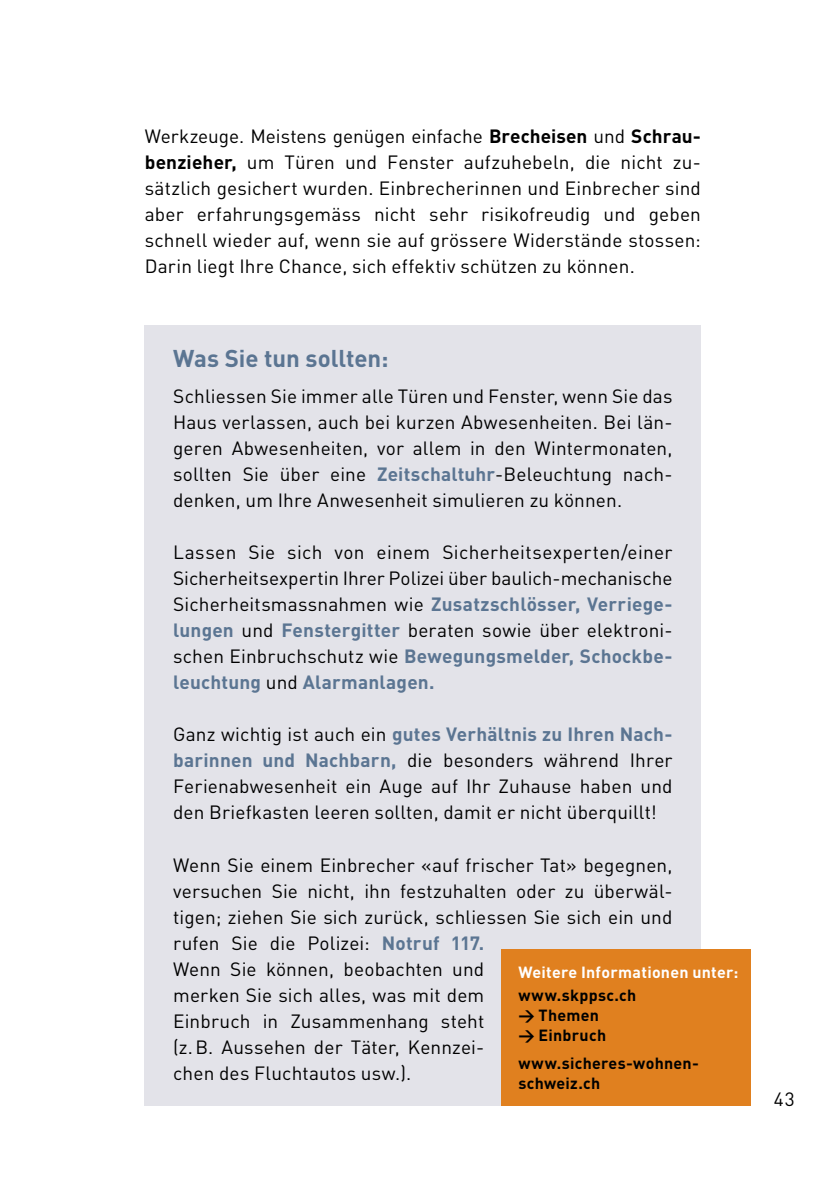
<style>
.page{position:relative;width:840px;height:1191px;background:#fff}
.page>*{position:absolute;margin:0;border:0;box-sizing:border-box;transform-origin:0 0}
.t1{font:700 24px "DIN Weber";letter-spacing:-.005em;color:#5b7592}
.t2{font:19px/26px "DIN Weber";letter-spacing:.005em;color:#000}
.t3{font:700 16px/20px "DIN Weber";letter-spacing:.02em;color:#000}
.t4{font:700 16px "DIN Weber";letter-spacing:.015em;color:#fff}
.s1{font-weight:700}
.s2{font-weight:700;color:#5b7592}
</style>
<div class="page">
<div style="left:145px;top:325px;width:555px;height:780px;background:#e3e3e9"></div>
<div style="left:501px;top:950px;width:249px;height:156px;background:#e0801f"></div>
<p class="t2" style="left:145px;top:123px;width:557px">Werkzeuge. Meistens genügen einfache <span class="s1">Brecheisen</span> und <span class="s1">Schrau&shy;benzieher,</span> um Türen und Fenster aufzuhebeln, die nicht zu&shy;sätzlich gesichert wurden. Einbrecherinnen und Einbrecher sind aber erfahrungsgemäss nicht sehr risikofreudig und geben schnell wieder auf, wenn sie auf grössere Widerstände stossen:<br>Darin liegt Ihre Chance, sich effektiv schützen zu können.</p>
<p class="t1" style="left:173px;top:343px;width:217px">Was Sie tun sollten:</p>
<p class="t2" style="left:173px;top:383px;width:500px">Schliessen Sie immer alle Türen und Fenster, wenn Sie das Haus verlassen, auch bei kurzen Abwesenheiten. Bei län&shy;geren Abwesenheiten, vor allem in den Wintermonaten, sollten Sie über eine <span class="s2">Zeitschaltuhr</span>-Beleuchtung nach&shy;denken, um Ihre Anwesenheit simulieren zu können.</p>
<p class="t2" style="left:173px;top:539px;width:500px;text-align:justify">Lassen Sie sich von einem Sicherheitsexperten/einer Sicherheitsexpertin Ihrer Polizei über baulich-mechanische Sicherheitsmassnahmen wie <span class="s2">Zusatzschlösser, Verriege&shy;lungen</span> und <span class="s2">Fenstergitter</span> beraten sowie über elektroni&shy;schen Einbruchschutz wie <span class="s2">Bewegungsmelder, Schockbe&shy;leuchtung</span> und <span class="s2">Alarmanlagen.</span></p>
<p class="t2" style="left:173px;top:721px;width:500px;text-align:justify">Ganz wichtig ist auch ein <span class="s2">gutes Verhältnis zu Ihren Nach&shy;barinnen und Nachbarn,</span> die besonders während Ihrer Ferienabwesenheit ein Auge auf Ihr Zuhause haben und den Briefkasten leeren sollten, damit er nicht überquillt!</p>
<p class="t2" style="left:173px;top:851px;width:500px">Wenn Sie einem Einbrecher «auf frischer Tat» begegnen, versuchen Sie nicht, ihn festzuhalten oder zu überwäl&shy;tigen; ziehen Sie sich zurück, schliessen Sie sich ein und rufen Sie die Polizei: <span class="s2">Notruf 117.<br></span>Wenn Sie können, beobachten und<br>merken Sie sich alles, was mit dem<br>Einbruch in Zusammenhang steht<br>(z.B. Aussehen der Täter, Kennzei-<br>chen des Fluchtautos usw.).</p>
<p class="t4" style="left:518px;top:961px;width:221px">Weitere Informationen unter:</p>
<p class="t3" style="left:518px;top:984px;width:119px">www.skppsc.ch &gt; Themen<br>&gt; Einbruch</p>
<p class="t3" style="left:518px;top:1052px;width:182px">www.sicheres-wohnen&shy;schweiz.ch</p>
<p class="t2" style="left:773px;top:1085px;width:22px">43</p>
</div>
